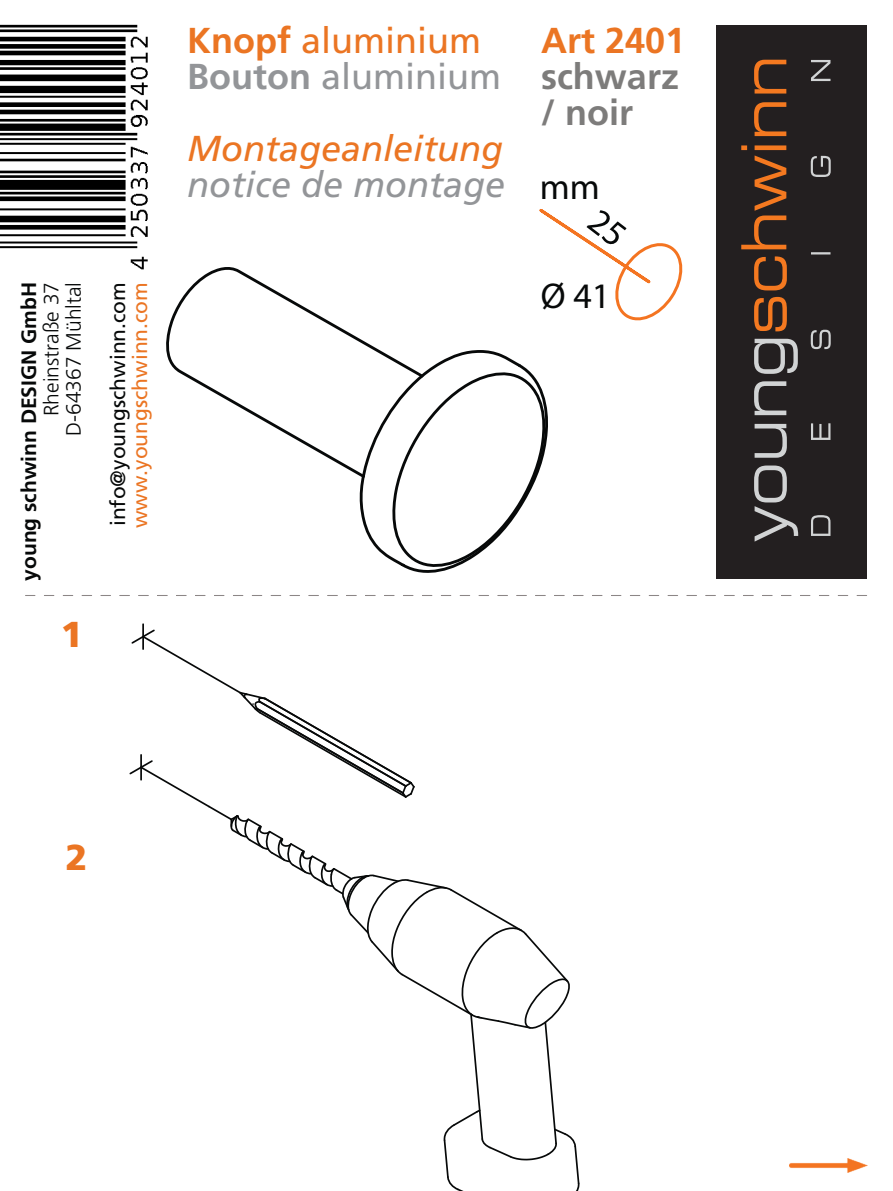
<style>
.page{position:relative;width:893px;height:1191px;background:#fff}
.page>*{position:absolute;margin:0;border:0;box-sizing:border-box;transform-origin:0 0}
.t1{font:36px/36px "Frutiger";color:#eb7523}
.t2{font:italic 36px "Frutiger";color:#eb7523}
.t3{font:italic 36px "Frutiger";color:#939598}
.t4{font:700 36px/36px "Frutiger";color:#7d7c7b}
.t5{font:700 36px "Frutiger";color:#eb7523}
.t6{font:36px "Myriad Pro";color:#070909}
.t7{font:900 36px "Frutiger";color:#eb7523}
.t8{font:300 20.7px/22.2px "Frutiger";color:#070909;text-align:right}
.t9{font:700 20.7px "Frutiger";color:#070909}
.t10{font:20.7px "Frutiger";color:#070909}
.t11{font:20.7px "Frutiger";color:#eb7523}
.s1{font-weight:700}
.s2{font-weight:700;color:#939598}
.s3{color:#939598}
</style>
<div class="page">
<img style="left:0;top:24px;width:148px;height:246px">
<svg style="left:359px;top:350px;width:189px;height:223px"></svg>
<svg style="left:166px;top:267px;width:260px;height:213px"></svg>
<div style="left:716px;top:26px;width:151px;height:552px;background:#231f20"></div>
<svg style="left:741px;top:60px;width:46px;height:271px"></svg>
<svg style="left:754px;top:339px;width:44px;height:202px"></svg>
<svg style="left:811px;top:60px;width:20px;height:476px"></svg>
<svg style="left:129px;top:624px;width:451px;height:567px"></svg>
<svg style="left:26px;top:595px;width:841px;height:1px"></svg>
<img style="left:790px;top:1158px;width:77px;height:14px">
<svg style="left:539px;top:209px;width:144px;height:112px"></svg>
<p class="t9" style="left:17px;top:581px;width:300px;rotate:-90deg">young schwinn DESIGN GmbH</p>
<p class="t8" style="left:40px;top:436px;width:156px;rotate:-90deg">Rheinstraße 37<br>D-64367 Mühltal</p>
<p class="t10" style="left:106px;top:526px;width:246px;rotate:-90deg">info@youngschwinn.com</p>
<p class="t11" style="left:128px;top:528px;width:248px;rotate:-90deg">www.youngschwinn.com</p>
<p class="t7" style="left:61px;top:612px;width:24px">1</p>
<p class="t1" style="left:187px;top:22px;width:316px"><span class="s1">Knopf</span> aluminium<br><span class="s2">Bouton</span> <span class="s3">aluminium</span></p>
<p class="t2" style="left:187px;top:127px;width:318px">Montageanleitung</p>
<p class="t3" style="left:187px;top:163px;width:320px">notice de montage</p>
<p class="t5" style="left:541px;top:19px;width:146px">Art 2401</p>
<p class="t4" style="left:541px;top:58px;width:139px">schwarz / noir</p>
<p class="t6" style="left:540px;top:164px;width:62px">mm</p>
<p class="t6" style="left:541px;top:274px;width:71px">Ø41</p>
<p class="t7" style="left:65px;top:836px;width:24px">2</p>
</div>
